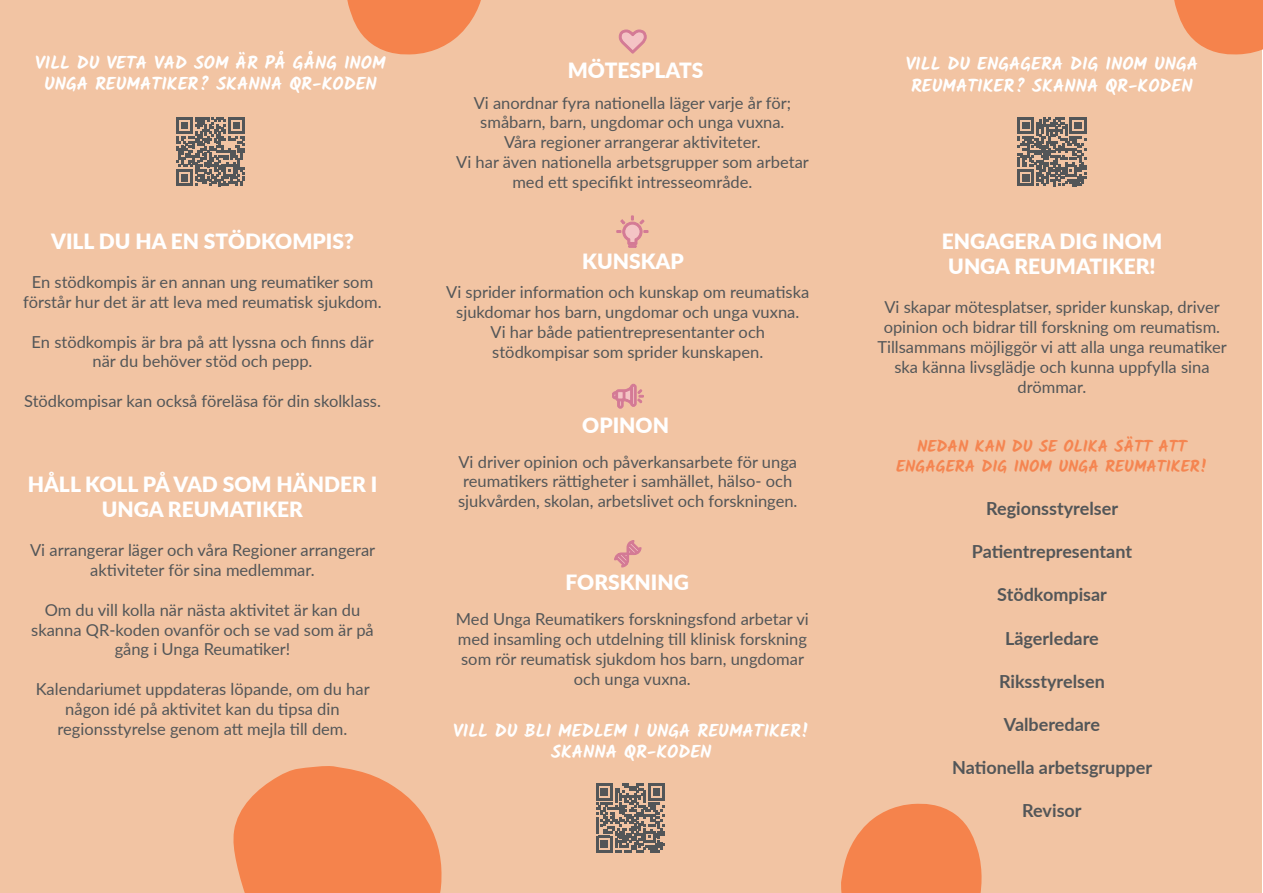
<style>
.page{position:relative;width:1263px;height:893px;background:#fff}
.page>*{position:absolute;margin:0;border:0;box-sizing:border-box;transform-origin:0 0}
.t1{font:900 21px/25.2px "Lato";color:#fff;text-align:center}
.t2{font:700 18px/21.6px "Kalam";color:#fff;text-align:center}
.t3{font:700 18px "Lato";color:#535658}
.t4{font:16.5px/19.8px "Lato";color:#535658;text-align:center}
.t5{font:700 16.5px "Kalam";color:#f58551}
</style>
<div class="page">
<div style="left:0;top:0;width:432px;height:893px;background:#f2c4a3"></div>
<div style="left:422px;top:0;width:421px;height:893px;background:#f2c4a3"></div>
<div style="left:842px;top:0;width:420px;height:893px;background:#f2c4a3"></div>
<svg style="left:1174px;top:0;width:89px;height:55px"></svg>
<svg style="left:841px;top:803px;width:141px;height:90px"></svg>
<svg style="left:347px;top:0;width:134px;height:55px"></svg>
<svg style="left:619px;top:29px;width:28px;height:24px"></svg>
<svg style="left:617px;top:216px;width:31px;height:31px"></svg>
<svg style="left:233px;top:766px;width:209px;height:127px"></svg>
<svg style="left:612px;top:384px;width:31px;height:25px"></svg>
<svg style="left:614px;top:540px;width:27px;height:27px"></svg>
<svg style="left:176px;top:117px;width:69px;height:69px"></svg>
<svg style="left:1017px;top:117px;width:69px;height:69px"></svg>
<svg style="left:596px;top:783px;width:69px;height:69px"></svg>
<p class="t2" style="left:35px;top:52px;width:352px">VILL DU VETA VAD SOM ÄR PÅ GÅNG INOM<br>UNGA REUMATIKER? SKANNA QR-KODEN</p>
<p class="t1" style="left:51px;top:227px;width:304px">VILL DU HA EN STÖDKOMPIS?</p>
<p class="t4" style="left:23px;top:271px;width:360px">En stödkompis är en annan ung reumatiker som förstår hur det är att leva med reumatisk sjukdom.</p>
<p class="t4" style="left:32px;top:331px;width:344px">En stödkompis är bra på att lyssna och finns där när du behöver stöd och pepp.</p>
<p class="t4" style="left:24px;top:390px;width:358px">Stödkompisar kan också föreläsa för din skolklass.</p>
<p class="t1" style="left:28px;top:470px;width:351px">HÅLL KOLL PÅ VAD SOM HÄNDER I<br>UNGA REUMATIKER</p>
<p class="t4" style="left:30px;top:540px;width:347px">Vi arrangerar läger och våra Regioner arrangerar aktiviteter för sina medlemmar.</p>
<p class="t4" style="left:45px;top:599px;width:317px">Om du vill kolla när nästa aktivitet är kan du</p>
<p class="t4" style="left:31px;top:619px;width:344px">skanna QR-koden ovanför och se vad som är på gång i Unga Reumatiker!</p>
<p class="t4" style="left:36px;top:678px;width:335px">Kalendariumet uppdateras löpande, om du har</p>
<p class="t4" style="left:65px;top:698px;width:276px">någon idé på aktivitet kan du tipsa din</p>
<p class="t4" style="left:58px;top:718px;width:291px">regionsstyrelse genom att mejla till dem.</p>
<p class="t1" style="left:568px;top:57px;width:137px">MÖTESPLATS</p>
<p class="t4" style="left:474px;top:92px;width:319px">Vi anordnar fyra nationella läger varje år för;</p>
<p class="t4" style="left:480px;top:112px;width:306px">småbarn, barn, ungdomar och unga vuxna.</p>
<p class="t4" style="left:504px;top:132px;width:258px">Våra regioner arrangerar aktiviteter.</p>
<p class="t4" style="left:456px;top:151px;width:354px">Vi har även nationella arbetsgrupper som arbetar med ett specifikt intresseområde.</p>
<p class="t1" style="left:582px;top:248px;width:103px">KUNSKAP</p>
<p class="t4" style="left:446px;top:282px;width:365px">Vi sprider information och kunskap om reumatiska sjukdomar hos barn, ungdomar och unga vuxna.</p>
<p class="t4" style="left:490px;top:321px;width:276px">Vi har både patientrepresentanter och</p>
<p class="t4" style="left:492px;top:341px;width:272px">stödkompisar som sprider kunskapen.</p>
<p class="t1" style="left:582px;top:412px;width:88px">OPINON</p>
<p class="t4" style="left:458px;top:451px;width:340px;text-align:left">Vi driver opinion och påverkansarbete för unga reumatikers rättigheter i samhället, hälso- och</p>
<p class="t4" style="left:458px;top:491px;width:341px">sjukvården, skolan, arbetslivet och forskningen.</p>
<p class="t1" style="left:565px;top:568px;width:125px">FORSKNING</p>
<p class="t4" style="left:456px;top:609px;width:354px">Med Unga Reumatikers forskningsfond arbetar vi med insamling och utdelning till klinisk forskning som rör reumatisk sjukdom hos barn, ungdomar och unga vuxna.</p>
<p class="t2" style="left:453px;top:720px;width:358px">VILL DU BLI MEDLEM I UNGA REUMATIKER!<br>SKANNA QR-KODEN</p>
<p class="t2" style="left:906px;top:53px;width:294px">VILL DU ENGAGERA DIG INOM UNGA</p>
<p class="t2" style="left:911px;top:75px;width:283px">REUMATIKER? SKANNA QR-KODEN</p>
<p class="t1" style="left:942px;top:227px;width:222px">ENGAGERA DIG INOM</p>
<p class="t1" style="left:948px;top:252px;width:209px">UNGA REUMATIKER!</p>
<p class="t4" style="left:884px;top:297px;width:337px">Vi skapar mötesplatser, sprider kunskap, driver</p>
<p class="t4" style="left:884px;top:316px;width:338px">opinion och bidrar till forskning om reumatism.</p>
<p class="t4" style="left:877px;top:336px;width:351px">Tillsammans möjliggör vi att alla unga reumatiker</p>
<p class="t4" style="left:894px;top:356px;width:317px">ska känna livsglädje och kunna uppfylla sina</p>
<p class="t4" style="left:1017px;top:376px;width:70px">drömmar.</p>
<p class="t5" style="left:917px;top:437px;width:271px">NEDAN KAN DU SE OLIKA SÄTT ATT</p>
<p class="t5" style="left:896px;top:456px;width:313px">ENGAGERA DIG INOM UNGA REUMATIKER!</p>
<p class="t3" style="left:986px;top:495px;width:133px">Regionsstyrelser</p>
<p class="t3" style="left:972px;top:538px;width:162px">Patientrepresentant</p>
<p class="t3" style="left:997px;top:581px;width:111px">Stödkompisar</p>
<p class="t3" style="left:1005px;top:625px;width:95px">Lägerledare</p>
<p class="t3" style="left:999px;top:668px;width:107px">Riksstyrelsen</p>
<p class="t3" style="left:1004px;top:711px;width:98px">Valberedare</p>
<p class="t3" style="left:952px;top:754px;width:202px">Nationella arbetsgrupper</p>
<p class="t3" style="left:1022px;top:797px;width:61px">Revisor</p>
</div>
